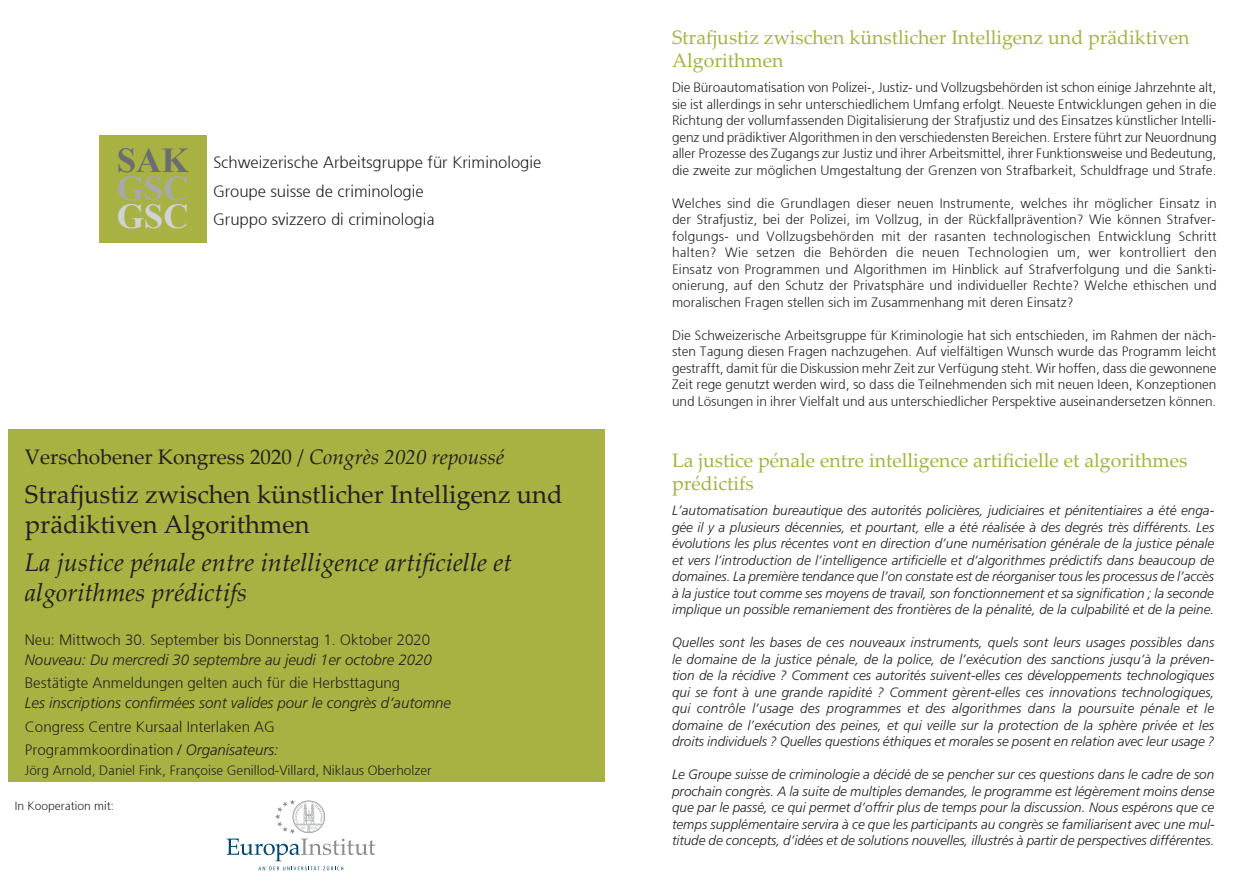
<style>
.page{position:relative;width:1259px;height:893px;background:#fff}
.page>*{position:absolute;margin:0;border:0;box-sizing:border-box;transform-origin:0 0}
.t1{font:700 34.95px "Times New Roman";color:#6c6d70}
.t2{font:700 34.95px "Times New Roman";color:#a8a9ad}
.t3{font:700 34.95px "Times New Roman";color:#d1d2d4}
.t4{font:italic 25.5px/30px "Palatino Linotype";color:#231f20}
.t5{font:25.5px/30px "Palatino Linotype";color:#231f20}
.t6{font:21px "Palatino Linotype";color:#231f20}
.t7{font:19.5px/23.4px "Palatino Linotype";color:#a7b243}
.t8{font:300 16.5px/28.3px "Frutiger 45";color:#231f20}
.t9{font:300 15px/23.7px "Frutiger 45";color:#231f20}
.t10{font:italic 300 15px "Frutiger LT Std";color:#231f20}
.t11{font:300 13.5px/16.5px "Frutiger 45";color:#231f20;text-align:justify}
.t12{font:italic 300 13.5px/16.5px "Frutiger LT Std";color:#231f20;text-align:justify}
.t13{font:300 12px "Frutiger 45";color:#231f20}
.s1{font-style:italic}
.s2{font-family:"Frutiger LT Std";font-style:italic}
</style>
<div class="page">
<svg style="left:226px;top:799px;width:149px;height:71px"></svg>
<div style="left:99px;top:135px;width:107px;height:108px;background:#a7b243"></div>
<div style="left:9px;top:429px;width:595px;height:353px;background:#a7b243"></div>
<h1 class="t1" style="left:117px;top:136px;width:73px">SAK</h1>
<h1 class="t2" style="left:117px;top:164px;width:73px">GSC</h1>
<h1 class="t3" style="left:117px;top:192px;width:73px">GSC</h1>
<p class="t8" style="left:213px;top:148px;width:330px">Schweizerische Arbeitsgruppe für Kriminologie<br>Groupe suisse de criminologie<br>Gruppo svizzero di criminologia</p>
<h3 class="t6" style="left:25px;top:442px;width:481px">Verschobener Kongress 2020 / <span class="s1">Congrès 2020 repoussé</span></h3>
<h2 class="t5" style="left:25px;top:478px;width:539px">Strafjustiz zwischen künstlicher Intelligenz und prädiktiven Algorithmen</h2>
<h2 class="t4" style="left:25px;top:546px;width:488px">La justice pénale entre intelligence artificielle et algorithmes prédictifs</h2>
<h3 class="t6" style="left:26px;top:442px;width:223px">Kongress 2020 / <span class="s1">Congrès</span></h3>
<p class="t9" style="left:25px;top:628px;width:407px">Neu: Mittwoch 30. September bis Donnerstag 1. Oktober 2020</p>
<p class="t10" style="left:25px;top:651px;width:408px">Nouveau: Du mercredi 30 septembre au jeudi 1er octobre 2020</p>
<p class="t9" style="left:25px;top:671px;width:377px">Bestätigte Anmeldungen gelten auch für die Herbsttagung</p>
<p class="t10" style="left:25px;top:694px;width:427px">Les inscriptions confirmées sont valides pour le congrès d‘automne</p>
<p class="t9" style="left:25px;top:715px;width:255px">Congress Centre Kursaal Interlaken AG<br>Programmkoordination / <span class="s2">Organisateurs:</span></p>
<p class="t11" style="left:25px;top:762px;width:408px">Jörg Arnold, Daniel Fink, Françoise Genillod-Villard, Niklaus Oberholzer</p>
<p class="t9" style="left:26px;top:654px;width:277px">Mittwoch 4. März bis Freitag 6. März 2020</p>
<p class="t10" style="left:26px;top:677px;width:257px">Du mercredi 4 au vendredi 6 mars 2020</p>
<p class="t9" style="left:26px;top:698px;width:255px">Congress Centre Kursaal Interlaken AG<br>Programmkoordination / <span class="s2">Organisateurs:</span></p>
<p class="t11" style="left:26px;top:745px;width:329px">Jörg Arnold, Daniel Fink, Niklaus Oberholzer, Joëlle Vuille</p>
<p class="t13" style="left:15px;top:799px;width:101px">In Kooperation mit:</p>
<h3 class="t7" style="left:672px;top:25px;width:519px">Strafjustiz zwischen künstlicher Intelligenz und prädiktiven<br>Algorithmen</h3>
<p class="t11" style="left:672px;top:79px;width:546px">Die Büroautomatisation von Polizei-, Justiz- und Vollzugsbehörden ist schon einige Jahrzehnte alt, sie ist allerdings in sehr unterschiedlichem Umfang erfolgt. Neueste Entwicklungen gehen in die Richtung der vollumfassenden Digitalisierung der Strafjustiz und des Einsatzes künstlicher Intelli&shy;genz und prädiktiver Algorithmen in den verschiedensten Bereichen. Erstere führt zur Neuordnung aller Prozesse des Zugangs zur Justiz und ihrer Arbeitsmittel, ihrer Funktionsweise und Bedeutung, die zweite zur möglichen Umgestaltung der Grenzen von Strafbarkeit, Schuldfrage und Strafe.</p>
<p class="t11" style="left:672px;top:195px;width:546px">Welches sind die Grundlagen dieser neuen Instrumente, welches ihr möglicher Einsatz in der Strafjustiz, bei der Polizei, im Vollzug, in der Rückfallprävention? Wie können Strafver&shy;folgungs- und Vollzugsbehörden mit der rasanten technologischen Entwicklung Schritt halten? Wie setzen die Behörden die neuen Technologien um, wer kontrolliert den Einsatz von Programmen und Algorithmen im Hinblick auf Strafverfolgung und die Sankti&shy;onierung, auf den Schutz der Privatsphäre und individueller Rechte? Welche ethischen und moralischen Fragen stellen sich im Zusammenhang mit deren Einsatz?</p>
<p class="t11" style="left:672px;top:327px;width:546px">Die Schweizerische Arbeitsgruppe für Kriminologie hat sich entschieden, im Rahmen der näch&shy;sten Tagung diesen Fragen nachzugehen. Auf vielfältigen Wunsch wurde das Programm leicht gestrafft, damit für die Diskussion mehr Zeit zur Verfügung steht. Wir hoffen, dass die gewonnene Zeit rege genutzt werden wird, so dass die Teilnehmenden sich mit neuen Ideen, Konzeptionen und Lösungen in ihrer Vielfalt und aus unterschiedlicher Perspektive auseinandersetzen können.</p>
<h3 class="t7" style="left:672px;top:448px;width:517px">La justice pénale entre intelligence artificielle et algorithmes prédictifs</h3>
<p class="t12" style="left:672px;top:503px;width:544px">L’automatisation bureautique des autorités policières, judiciaires et pénitentiaires a été enga&shy;gée il y a plusieurs décennies, et pourtant, elle a été réalisée à des degrés très différents. Les évolutions les plus récentes vont en direction d’une numérisation générale de la justice pénale et vers l’introduction de l’intelligence artificielle et d’algorithmes prédictifs dans beaucoup de domaines. La première tendance que l’on constate est de réorganiser tous les processus de l’accès à la justice tout comme ses moyens de travail, son fonctionnement et sa signification ; la seconde implique un possible remaniement des frontières de la pénalité, de la culpabilité et de la peine.</p>
<p class="t12" style="left:672px;top:635px;width:544px">Quelles sont les bases de ces nouveaux instruments, quels sont leurs usages possibles dans le domaine de la justice pénale, de la police, de l’exécution des sanctions jusqu’à la préven&shy;tion de la récidive ? Comment ces autorités suivent-elles ces développements technologiques qui se font à une grande rapidité ? Comment gèrent-elles ces innovations technologiques, qui contrôle l’usage des programmes et des algorithmes dans la poursuite pénale et le domaine de l’exécution des peines, et qui veille sur la protection de la sphère privée et les droits individuels ? Quelles questions éthiques et morales se posent en relation avec leur usage ?</p>
<p class="t12" style="left:672px;top:767px;width:544px">Le Groupe suisse de criminologie a décidé de se pencher sur ces questions dans le cadre de son prochain congrès. A la suite de multiples demandes, le programme est légèrement moins dense que par le passé, ce qui permet d’offrir plus de temps pour la discussion. Nous espérons que ce temps supplémentaire servira à ce que les participants au congrès se familiarisent avec une mul&shy;titude de concepts, d’idées et de solutions nouvelles, illustrés à partir de perspectives différentes.</p>
</div>
